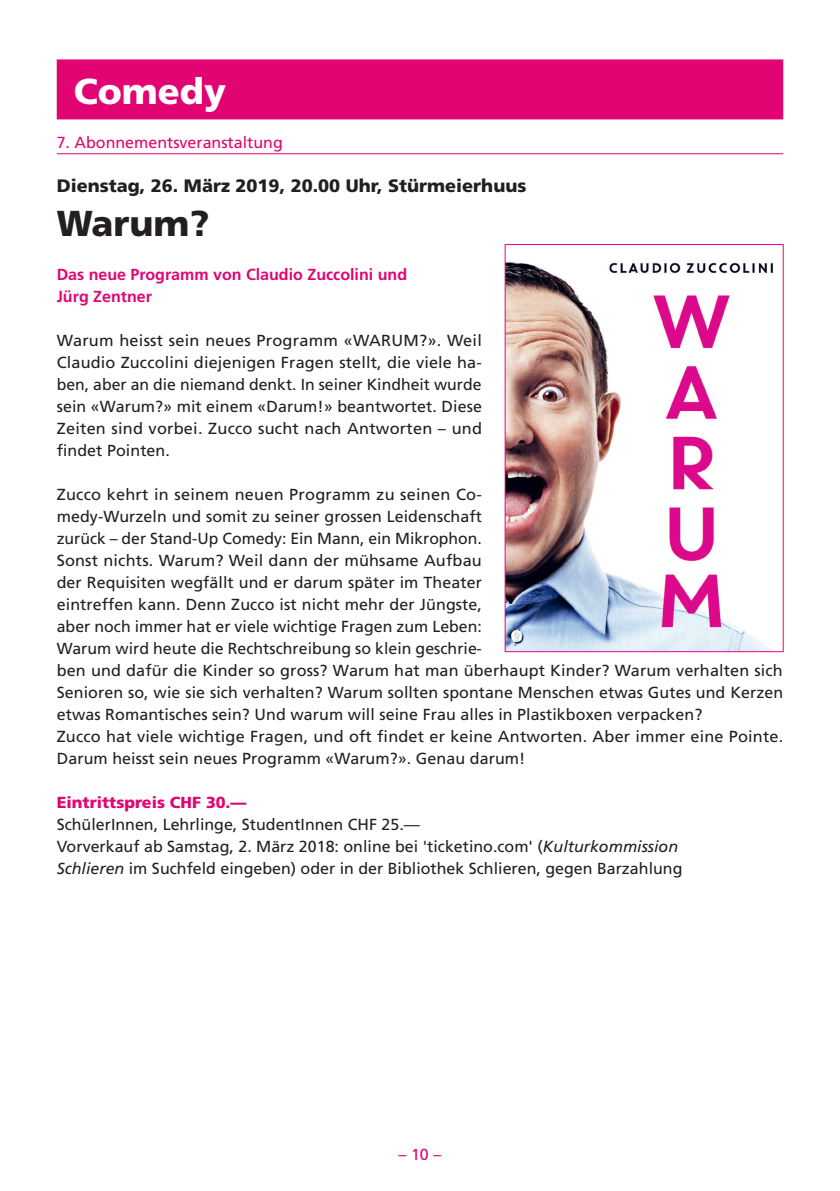
<style>
.page{position:relative;width:840px;height:1191px;background:#fff}
.page>*{position:absolute;margin:0;border:0;box-sizing:border-box;transform-origin:0 0}
.t1{font:900 36px "Frutiger LT Std";color:#231f20}
.t2{font:900 36px "Frutiger LT Std";color:#fff}
.t3{font:900 18px "Frutiger LT Std";color:#231f20}
.t4{font:16px/22px "Frutiger LT Std";letter-spacing:.005em;color:#231f20}
.t5{font:700 16px/22px "Frutiger LT Std";color:#e20472}
.t6{font:16px "Frutiger LT Std";color:#e20472}
.t7{font:900 16px "Frutiger LT Std";color:#e20472}
.s1{font-style:italic}
</style>
<div class="page">
<hr style="left:57px;top:153px;width:725px;height:1px;background:#e20472">
<div style="left:57px;top:59px;width:725px;height:60px;background:#e20472"></div>
<img style="left:506px;top:261px;width:267px;height:389px">
<div style="left:504px;top:244px;width:279px;height:408px;border:1px solid #ed028c"></div>
<h1 class="t2" style="left:74px;top:69px;width:154px">Comedy</h1>
<p class="t6" style="left:57px;top:133px;width:227px">7. Abonnementsveranstaltung</p>
<p class="t3" style="left:57px;top:174px;width:471px">Dienstag, 26. März 2019, 20.00 Uhr, Stürmeierhuus</p>
<h1 class="t1" style="left:57px;top:201px;width:154px">Warum?</h1>
<p class="t5" style="left:57px;top:263px;width:351px">Das neue Programm von Claudio Zuccolini und<br>Jürg Zentner</p>
<p class="t4" style="left:57px;top:329px;width:426px;text-align:justify">Warum heisst sein neues Programm «WARUM?». Weil Claudio Zuccolini diejenigen Fragen stellt, die viele ha&shy;ben, aber an die niemand denkt. In seiner Kindheit wurde sein «Warum?» mit einem «Darum!» beantwortet. Diese Zeiten sind vorbei. Zucco sucht nach Antworten – und findet Pointen.</p>
<p class="t4" style="left:57px;top:483px;width:727px">Zucco kehrt in seinem neuen Programm zu seinen Co-<br>medy-Wurzeln und somit zu seiner grossen Leidenschaft<br>zurück – der Stand-Up Comedy: Ein Mann, ein Mikrophon.<br>Sonst nichts. Warum? Weil dann der mühsame Aufbau<br>der Requisiten wegfällt und er darum später im Theater<br>eintreffen kann. Denn Zucco ist nicht mehr der Jüngste,<br>aber noch immer hat er viele wichtige Fragen zum Leben:<br>Warum wird heute die Rechtschreibung so klein geschrie-<br>ben und dafür die Kinder so gross? Warum hat man überhaupt Kinder? Warum verhalten sich Senioren so, wie sie sich verhalten? Warum sollten spontane Menschen etwas Gutes und Kerzen etwas Romantisches sein? Und warum will seine Frau alles in Plastikboxen verpacken?<br>Zucco hat viele wichtige Fragen, und oft findet er keine Antworten. Aber immer eine Pointe.<br>Darum heisst sein neues Programm «Warum?». Genau darum!</p>
<p class="t7" style="left:57px;top:792px;width:191px">Eintrittspreis CHF 30.—</p>
<p class="t4" style="left:57px;top:813px;width:627px">SchülerInnen, Lehrlinge, StudentInnen CHF 25.—<br>Vorverkauf ab Samstag, 2. März 2018: online bei 'ticketino.com' (<span class="s1">Kulturkommission<br>Schlieren</span> im Suchfeld eingeben) oder in der Bibliothek Schlieren, gegen Barzahlung</p>
<p class="t6" style="left:398px;top:1145px;width:44px">– 10 –</p>
</div>
